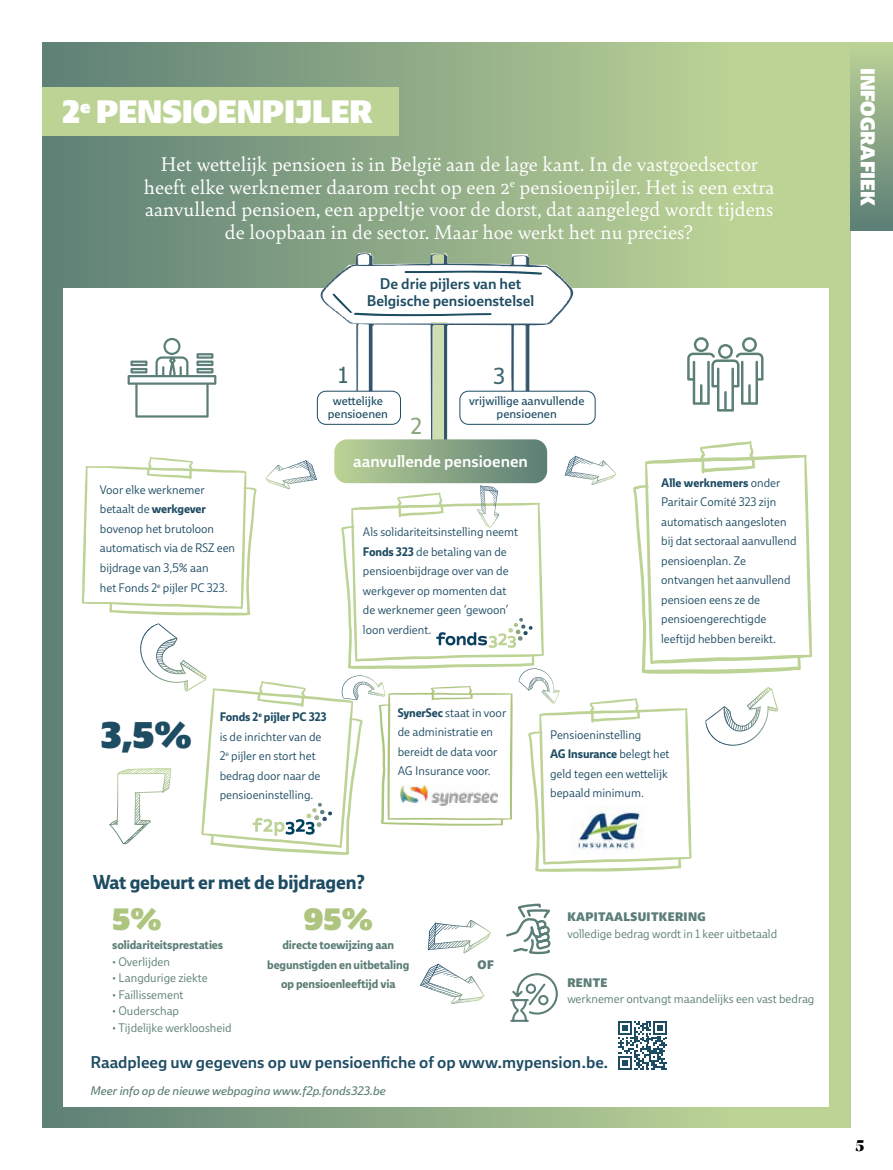
<style>
.page{position:relative;width:893px;height:1170px;background:#fff}
.page>*{position:absolute;margin:0;border:0;box-sizing:border-box;transform-origin:0 0}
.t1{font:36px "Ebony Bl";color:#1e4c63}
.t2{font:31.5px "Ebony Bl";color:#fff}
.t3{font:30px "Ebony Bl";color:#adc57f}
.t4{font:22.5px "Ebony";color:#3f666e}
.t5{font:22.5px "Ebony";color:#8aa67d}
.t6{font:21px/22.5px "Bely";color:#fff;text-align:center}
.t7{font:700 19.5px "Ebony";letter-spacing:-.01em;color:#1e4c63}
.t8{font:19.5px "Ebony Bl";color:#fff}
.t9{font:16.5px "Ebony Sb";color:#1e4c63}
.t10{font:16.5px "Ebony Sb";color:#fff}
.t11{font:15px/16.5px "Ebony Sb";color:#1e4c63;text-align:center}
.t12{font:15px "Bely Display";color:#000}
.t13{font:12px/19.5px "Ebony Lt";color:#1e4c63}
.t14{font:12px "Ebony Lt";color:#5b7e76}
.t15{font:700 12px/19.5px "Ebony";letter-spacing:-.01em;color:#5b7e76;text-align:center}
.t16{font:700 12px "Ebony";letter-spacing:-.01em;color:#1e4c63}
.t17{font:12px/13.5px "Ebony";color:#1e4c63;text-align:center}
.t18{font:italic 12px "Ebony";color:#5b7e76}
.t19{font:12px "Ebony Hv";letter-spacing:.03em;color:#5b7e76}
.s1{font-family:"Ebony";font-weight:700}
.s2{font-family:"Ebony Lt";font-weight:400}
</style>
<div class="page">
<div style="left:43px;top:43px;width:807px;height:1084px;background:linear-gradient(to right,#618279,#c7dc99)"></div>
<div style="left:64px;top:288px;width:765px;height:818px;background:#fff"></div>
<div style="left:850px;top:43px;width:43px;height:188px;background:linear-gradient(to bottom,#bcd196,#5b7d76)"></div>
<div style="left:43px;top:87px;width:356px;height:48px;background:#bcd395"></div>
<img style="left:320px;top:251px;width:256px;height:188px">
<div style="left:317px;top:391px;width:83px;height:33px;background:#fff;border-radius:9px"></div>
<div style="left:317px;top:391px;width:84px;height:33px;border:1px solid #1e4c63;border-radius:9px"></div>
<div style="left:460px;top:391px;width:135px;height:33px;background:#fff;border-radius:9px"></div>
<div style="left:459px;top:391px;width:136px;height:33px;border:1px solid #1e4c63;border-radius:9px"></div>
<svg style="left:428px;top:920px;width:63px;height:33px"></svg>
<svg style="left:420px;top:963px;width:64px;height:40px"></svg>
<svg style="left:128px;top:338px;width:88px;height:79px"></svg>
<svg style="left:510px;top:973px;width:48px;height:49px"></svg>
<svg style="left:687px;top:337px;width:76px;height:74px"></svg>
<svg style="left:322px;top:265px;width:249px;height:57px"></svg>
<svg style="left:506px;top:903px;width:45px;height:52px"></svg>
<svg style="left:618px;top:1021px;width:49px;height:48px"></svg>
<svg style="left:82px;top:439px;width:730px;height:432px"></svg>
<h2 class="t2" style="left:63px;top:90px;width:312px">2<sup>e</sup> PENSIOENPIJLER</h2>
<p class="t6" style="left:144px;top:152px;width:632px">Het wettelijk pensioen is in België aan de lage kant. In de vastgoedsector heeft elke werknemer daarom recht op een 2<sup>e</sup> pensioenpijler. Het is een extra aanvullend pensioen, een appeltje voor de dorst, dat aangelegd wordt tijdens de loopbaan in de sector. Maar hoe werkt het nu precies?</p>
<p class="t11" style="left:367px;top:276px;width:169px">De drie pijlers van het<br>Belgische pensioenstelsel</p>
<h3 class="t4" style="left:338px;top:360px;width:11px">1</h3>
<h3 class="t4" style="left:494px;top:361px;width:13px">3</h3>
<h3 class="t5" style="left:411px;top:411px;width:13px">2</h3>
<p class="t17" style="left:328px;top:393px;width:62px">wettelijke pensioenen</p>
<p class="t17" style="left:469px;top:393px;width:117px">vrijwillige aanvullende pensioenen</p>
<p class="t13" style="left:100px;top:480px;width:137px">Voor elke werknemer betaalt de <span class="s1">werkgever </span>bovenop het brutoloon automatisch via de RSZ een bijdrage van 3,5% aan<br>het Fonds 2<sup>e</sup> pijler PC 323.</p>
<h1 class="t1" style="left:101px;top:710px;width:93px">3,5%</h1>
<p class="t16" style="left:220px;top:708px;width:109px">Fonds 2<sup>e</sup> pijler PC 323</p>
<p class="t13" style="left:220px;top:726px;width:103px">is de inrichter van de<br>2<sup>e</sup> pijler en stort het bedrag door naar de pensioeninstelling.</p>
<h3 class="t10" style="left:353px;top:450px;width:176px">aanvullende pensioenen</h3>
<p class="t13" style="left:363px;top:522px;width:157px">Als solidariteitsinstelling neemt<br><span class="s1">Fonds 323</span> de betaling van de pensioenbijdrage over van de werkgever op momenten dat de werknemer geen ‘gewoon’ loon verdient.</p>
<p class="t16" style="left:661px;top:474px;width:121px">Alle werknemers <span class="s2">onder</span></p>
<p class="t13" style="left:661px;top:492px;width:137px">Paritair Comité 323 zijn automatisch aangesloten bij dat sectoraal aanvullend pensioenplan. Ze ontvangen het aanvullend pensioen eens ze de pensioengerechtigde leeftijd hebben bereikt.</p>
<p class="t13" style="left:398px;top:702px;width:110px"><span class="s1">SynerSec</span> staat in voor de administratie en bereidt de data voor<br>AG Insurance voor.</p>
<p class="t13" style="left:550px;top:724px;width:93px">Pensioeninstelling</p>
<p class="t16" style="left:550px;top:745px;width:121px">AG Insurance <span class="s2">belegt het</span></p>
<p class="t13" style="left:550px;top:763px;width:119px">geld tegen een wettelijk bepaald minimum.</p>
<h3 class="t7" style="left:93px;top:869px;width:274px">Wat gebeurt er met de bijdragen?</h3>
<h3 class="t3" style="left:112px;top:898px;width:51px">5%</h3>
<p class="t15" style="left:112px;top:935px;width:113px">solidariteitsprestaties</p>
<p class="t14" style="left:112px;top:953px;width:59px">• Overlijden</p>
<p class="t14" style="left:112px;top:970px;width:97px">• Langdurige ziekte</p>
<p class="t14" style="left:112px;top:986px;width:73px">• Faillissement</p>
<p class="t14" style="left:112px;top:1003px;width:69px">• Ouderschap</p>
<p class="t14" style="left:112px;top:1019px;width:121px">• Tijdelijke werkloosheid</p>
<h3 class="t3" style="left:304px;top:898px;width:71px">95%</h3>
<p class="t15" style="left:267px;top:935px;width:144px">directe toewijzing aan begunstigden en uitbetaling op pensioenleeftijd via</p>
<p class="t19" style="left:478px;top:955px;width:18px">OF</p>
<p class="t19" style="left:567px;top:908px;width:140px">KAPITAALSUITKERING</p>
<p class="t14" style="left:567px;top:925px;width:211px">volledige bedrag wordt in 1 keer uitbetaald</p>
<p class="t19" style="left:567px;top:974px;width:42px">RENTE</p>
<p class="t14" style="left:567px;top:990px;width:249px">werknemer ontvangt maandelijks een vast bedrag</p>
<h3 class="t9" style="left:90px;top:1050px;width:520px">Raadpleeg uw gegevens op uw pensioenfiche of op www.mypension.be.</h3>
<p class="t18" style="left:90px;top:1082px;width:297px">Meer info op de nieuwe webpagina www.f2p.fonds323.be</p>
<h3 class="t8" style="left:881px;top:68px;width:139px;rotate:90deg">INFOGRAFIEK</h3>
<p class="t12" style="left:856px;top:1133px;width:10px">5</p>
</div>
